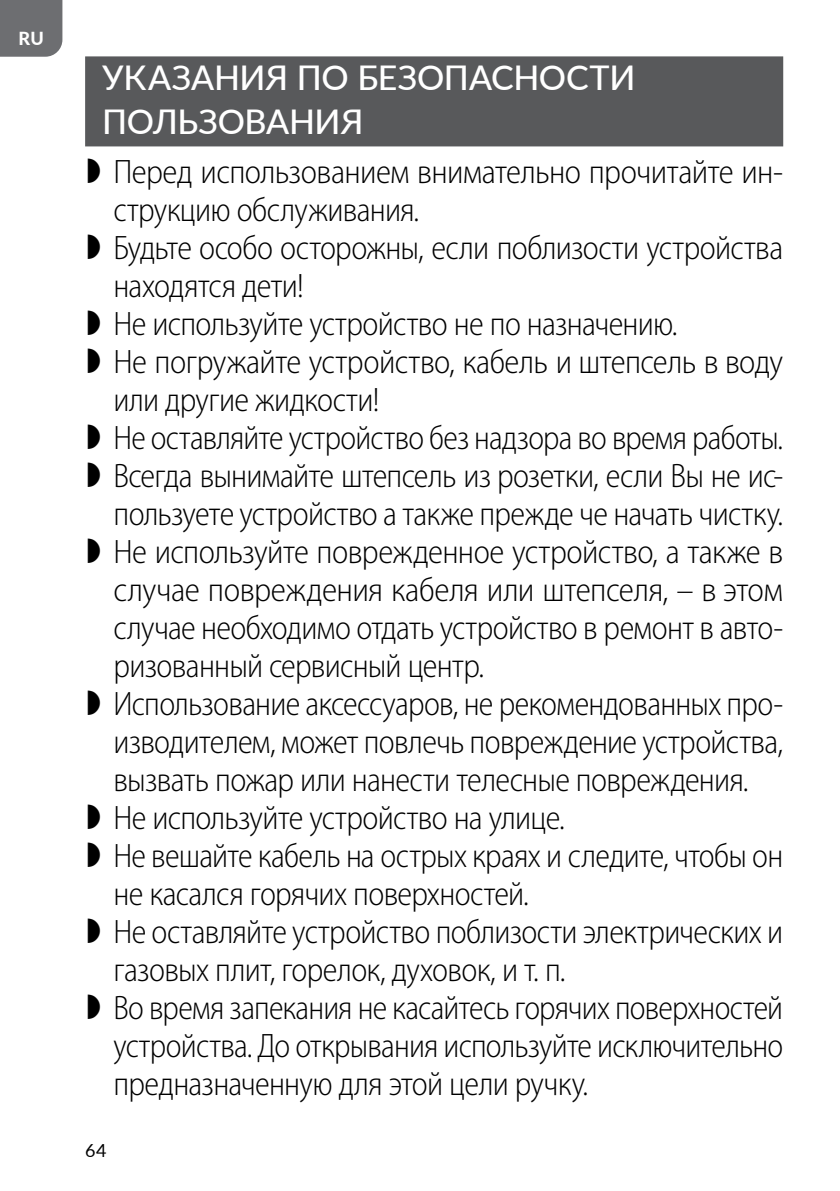
<style>
.page{position:relative;width:840px;height:1191px;background:#fff}
.page>*{position:absolute;margin:0;border:0;box-sizing:border-box;transform-origin:0 0}
.t1{font:300 semi-condensed 34px/38px "Myriad Pro";letter-spacing:-.02em;color:#000}
.t2{font:500 34px/44px "Lato";letter-spacing:-.01em;color:#fff}
.t3{font:18px "Lato";color:#000}
.t4{font:800 18px "Lato";color:#fff}
</style>
<div class="page">
<div style="left:0;top:0;width:62px;height:57px;background:#6d6e71"></div>
<div style="left:85px;top:56px;width:697px;height:90px;background:#58595b"></div>
<p class="t4" style="left:19px;top:25px;width:27px">RU</p>
<p class="t2" style="left:102px;top:54px;width:534px">УКАЗАНИЯ ПО БЕЗОПАСНОСТИ<br>ПОЛЬЗОВАНИЯ</p>
<p class="t1" style="left:113px;top:153px;width:671px">Перед использованием внимательно прочитайте ин&shy;струкцию обслуживания.<br>Будьте особо осторожны, если поблизости устройства находятся дети!<br>Не используйте устройство не по назначению.<br>Не погружайте устройство, кабель и штепсель в воду или другие жидкости!<br>Не оставляйте устройство без надзора во время работы.<br>Всегда вынимайте штепсель из розетки, если Вы не ис&shy;пользуете устройство а также прежде че начать чистку.<br>Не используйте поврежденное устройство, а также в случае повреждения кабеля или штепселя, – в этом случае необходимо отдать устройство в ремонт в авто&shy;ризованный сервисный центр.<br>Использование аксессуаров, не рекомендованных про&shy;изводителем, может повлечь повреждение устройства, вызвать пожар или нанести телесные повреждения.<br>Не используйте устройство на улице.<br>Не вешайте кабель на острых краях и следите, чтобы он не касался горячих поверхностей.<br>Не оставляйте устройство поблизости электрических и газовых плит, горелок, духовок, и т. п.<br>Во время запекания не касайтесь горячих поверхностей устройства. До открывания используйте исключительно предназначенную для этой цели ручку.</p>
<p class="t3" style="left:85px;top:1137px;width:23px">64</p>
</div>
